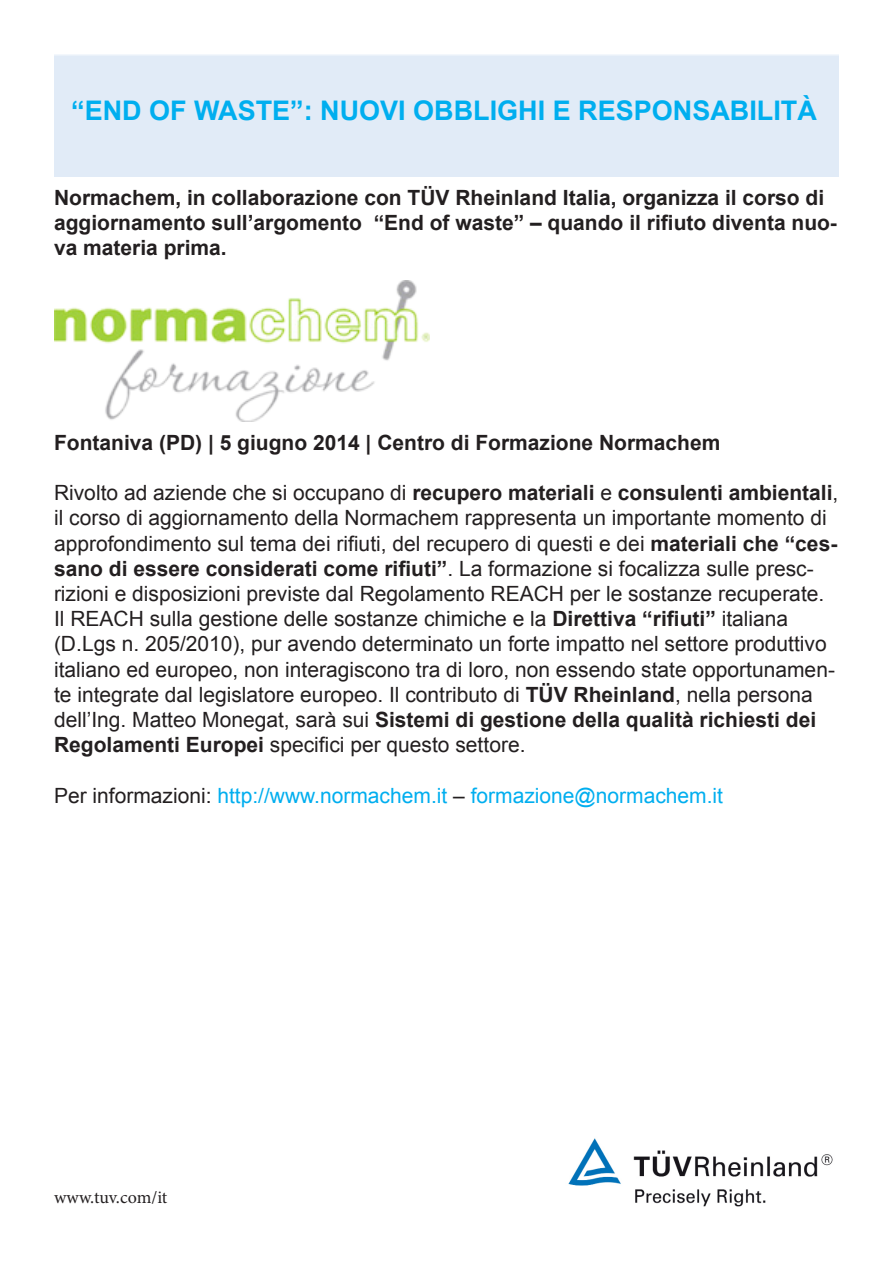
<style>
.page{position:relative;width:893px;height:1263px;background:#fff}
.page>*{position:absolute;margin:0;border:0;box-sizing:border-box;transform-origin:0 0}
.t1{font:700 27px "Arial";color:#00aeef}
.t2{font:21px/25.2px "Arial";color:#231f20}
.t3{font:700 21px/25.2px "Arial";color:#231f20}
.t4{font:21px "Arial";color:#00aeef}
.t5{font:18px "Minion Pro";letter-spacing:-.005em;color:#231f20}
.s1{font-weight:700}
.s2{color:#231f20}
</style>
<div class="page">
<img style="left:568px;top:1138px;width:265px;height:69px">
<img style="left:54px;top:281px;width:375px;height:141px">
<p class="t1" style="left:71px;top:93px;width:747px">“END OF WASTE”: NUOVI OBBLIGHI E RESPONSABILITÀ</p>
<p class="t3" style="left:54px;top:185px;width:784px">Normachem, in collaborazione con TÜV Rheinland Italia, organizza il corso di aggiornamento sull’argomento “End of waste” – quando il rifiuto diventa nuo&shy;va materia prima.</p>
<p class="t3" style="left:54px;top:430px;width:668px">Fontaniva (PD) | 5 giugno 2014 | Centro di Formazione Normachem</p>
<p class="t2" style="left:54px;top:480px;width:786px">Rivolto ad aziende che si occupano di <span class="s1">recupero materiali</span> e <span class="s1">consulenti ambientali</span>, il corso di aggiornamento della Normachem rappresenta un importante momento di approfondimento sul tema dei rifiuti, del recupero di questi e dei <span class="s1">materiali che “ces&shy;sano di essere considerati come rifiuti”</span>. La formazione si focalizza sulle presc&shy;rizioni e disposizioni previste dal Regolamento REACH per le sostanze recuperate.<br>Il REACH sulla gestione delle sostanze chimiche e la <span class="s1">Direttiva “rifiuti”</span> italiana (D.Lgs n. 205/2010), pur avendo determinato un forte impatto nel settore produttivo italiano ed europeo, non interagiscono tra di loro, non essendo state opportunamen&shy;te integrate dal legislatore europeo. Il contributo di <span class="s1">TÜV Rheinland</span>, nella persona dell’Ing. Matteo Monegat, sarà sui <span class="s1">Sistemi di gestione della qualità richiesti dei Regolamenti Europei</span> specifici per questo settore.</p>
<p class="t4" style="left:54px;top:781px;width:671px"><span class="s2">Per informazioni:</span> http://www.normachem.it <span class="s2">–</span> formazione@normachem.it</p>
<p class="t5" style="left:54px;top:1185px;width:115px">www.tuv.com/it</p>
</div>
